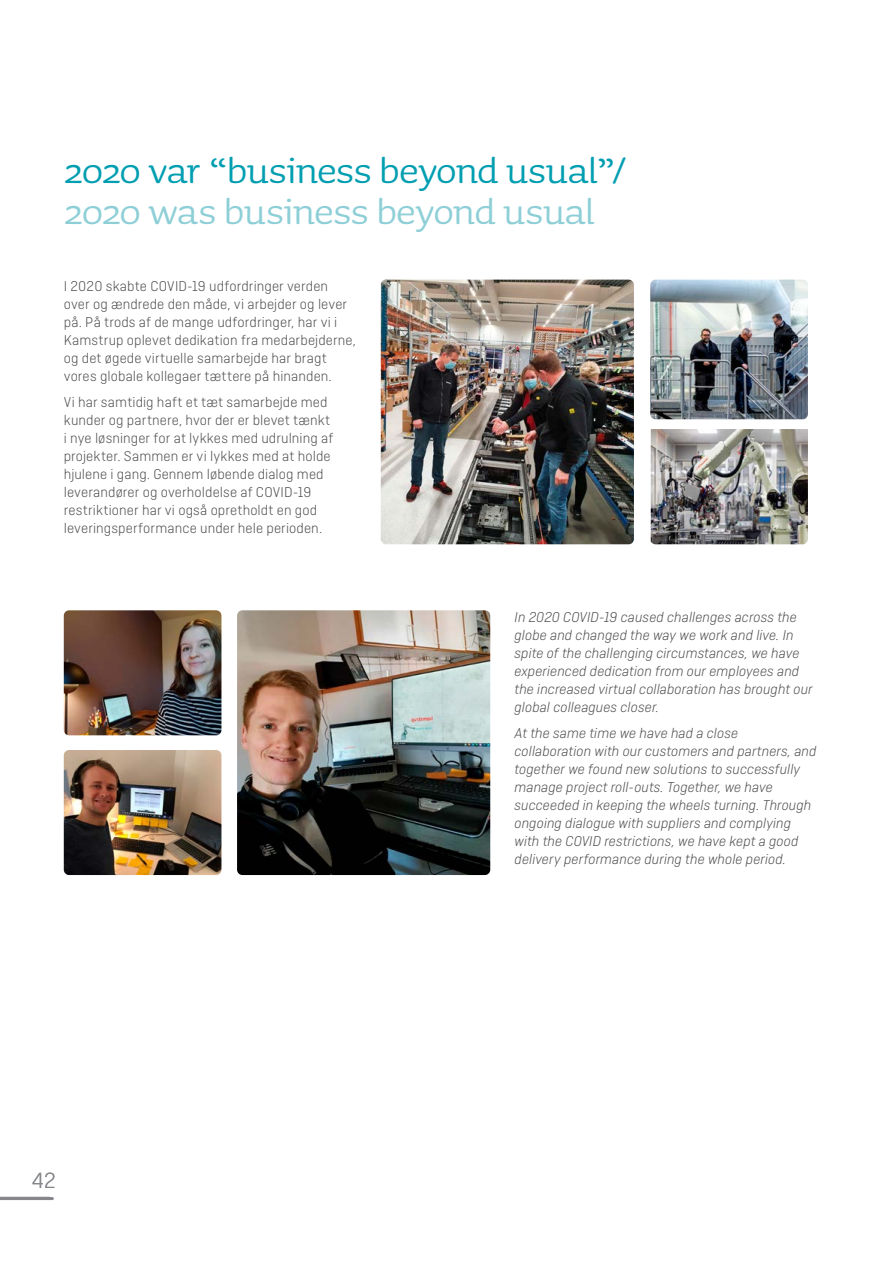
<style>
.page{position:relative;width:893px;height:1263px;background:#fff}
.page>*{position:absolute;margin:0;border:0;box-sizing:border-box;transform-origin:0 0}
.t1{font:45px "Sauna Pro";letter-spacing:-.015em;color:#009eb1}
.t2{font:45px "Sauna Pro";letter-spacing:-.015em;color:#8ecfd7}
.t3{font:300 23.1px "Ciutadella";color:#85878b}
.t4{font:italic 300 15px/18px "Ciutadella";letter-spacing:.005em;color:#4b4b4d}
.t5{font:300 15px/18px "Ciutadella";letter-spacing:.005em;color:#4b4b4d}
</style>
<div class="page">
<img style="left:650px;top:280px;width:158px;height:139px">
<hr style="left:0;top:1197px;width:52px;height:3px;background:#85878b">
<img style="left:651px;top:429px;width:157px;height:115px">
<img style="left:381px;top:280px;width:253px;height:264px">
<img style="left:64px;top:610px;width:157px;height:125px">
<img style="left:64px;top:750px;width:157px;height:125px">
<img style="left:237px;top:610px;width:253px;height:265px">
<h1 class="t1" style="left:64px;top:147px;width:563px">2020 var “business beyond usual”/</h1>
<h1 class="t2" style="left:64px;top:187px;width:533px">2020 was business beyond usual</h1>
<p class="t5" style="left:64px;top:277px;width:294px">I 2020 skabte COVID-19 udfordringer verden over og ændrede den måde, vi arbejder og lever på. På trods af de mange udfordringer, har vi i Kamstrup oplevet dedikation fra medarbejderne, og det øgede virtuelle samarbejde har bragt vores globale kollegaer tættere på hinanden.</p>
<p class="t5" style="left:64px;top:393px;width:271px">Vi har samtidig haft et tæt samarbejde med kunder og partnere, hvor der er blevet tænkt i nye løsninger for at lykkes med udrulning af projekter. Sammen er vi lykkes med at holde hjulene i gang. Gennem løbende dialog med leverandører og overholdelse af COVID-19 restriktioner har vi også opretholdt en god leveringsperformance under hele perioden.</p>
<p class="t4" style="left:514px;top:608px;width:300px">In 2020 COVID-19 caused challenges across the globe and changed the way we work and live. In spite of the challenging circumstances, we have experienced dedication from our employees and the increased virtual collaboration has brought our global colleagues closer.</p>
<p class="t4" style="left:514px;top:724px;width:303px">At the same time we have had a close collaboration with our customers and partners, and together we found new solutions to successfully manage project roll-outs. Together, we have succeeded in keeping the wheels turning. Through ongoing dialogue with suppliers and complying with the COVID restrictions, we have kept a good delivery performance during the whole period.</p>
<h2 class="t3" style="left:32px;top:1168px;width:25px">42</h2>
</div>
